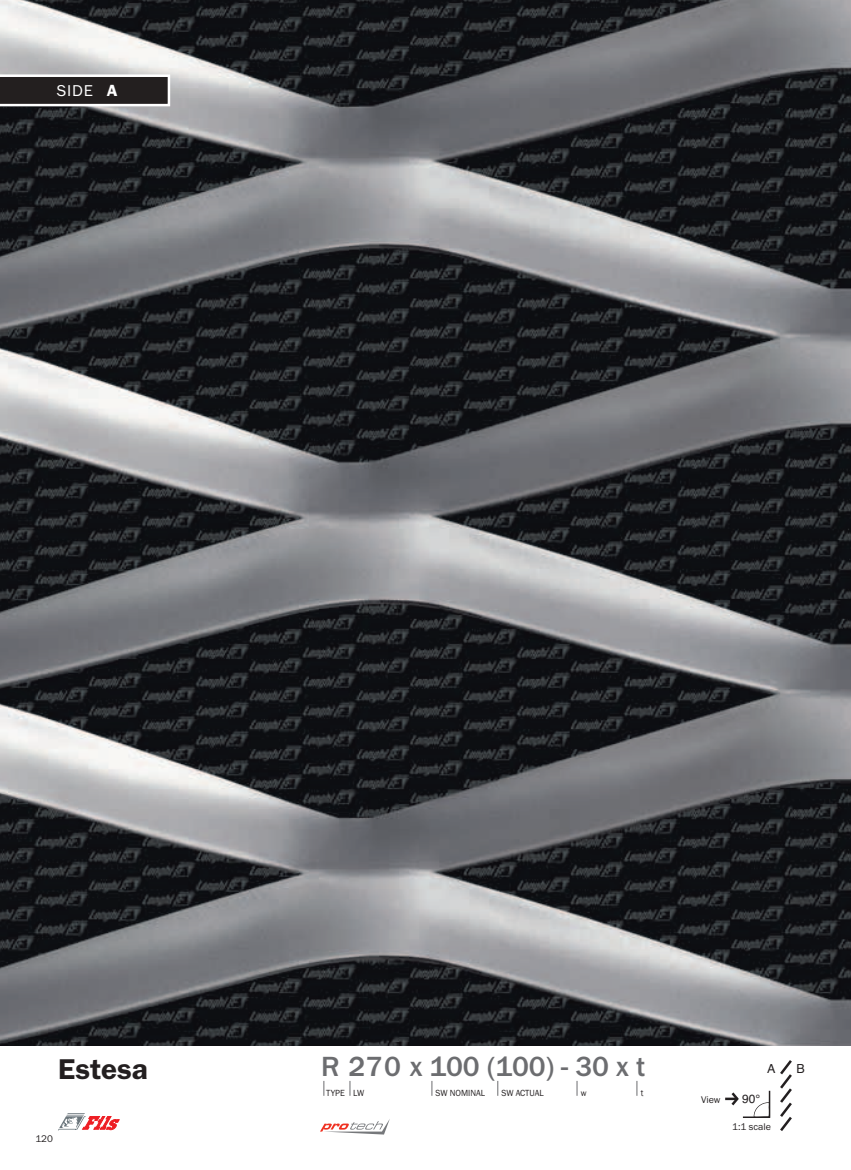
<style>
.page{position:relative;width:851px;height:1170px;background:#fff}
.page>*{position:absolute;margin:0;border:0;box-sizing:border-box;transform-origin:0 0}
.t1{font:500 28.75px "Franklin Gothic";color:#6c6d70}
.t2{font:600 28.75px "Franklin Gothic";letter-spacing:-.005em;color:#231f20}
.t3{font:16.25px "Franklin Gothic";color:#fff}
.t4{font:12.5px "Helvetica";color:#231f20}
.t5{font:12px "Helvetica";color:#231f20}
.t6{font:10px "Franklin Gothic";color:#231f20}
.t7{font:9.25px "Franklin Gothic";color:#231f20;scale:.95 1}
.s1{font-weight:600}
</style>
<div class="page">
<img style="left:0;top:0;width:850px;height:1045px">
<svg style="left:58px;top:1113px;width:62px;height:17px"></svg>
<svg style="left:320px;top:1119px;width:70px;height:15px"></svg>
<svg style="left:636px;top:1081px;width:1px;height:14px"></svg>
<svg style="left:576px;top:1081px;width:1px;height:14px"></svg>
<svg style="left:497px;top:1081px;width:1px;height:14px"></svg>
<svg style="left:431px;top:1081px;width:1px;height:14px"></svg>
<svg style="left:349px;top:1081px;width:1px;height:14px"></svg>
<svg style="left:323px;top:1081px;width:1px;height:14px"></svg>
<svg style="left:0;top:74px;width:170px;height:32px"></svg>
<svg style="left:780px;top:1060px;width:12px;height:71px"></svg>
<hr style="left:768px;top:1090px;width:2px;height:27px;background:#231f20">
<svg style="left:725px;top:1090px;width:44px;height:27px"></svg>
<h2 class="t3" style="left:57px;top:84px;width:62px">SIDE <span class="s1">A</span></h2>
<h1 class="t2" style="left:58px;top:1059px;width:91px">Estesa</h1>
<p class="t6" style="left:35px;top:1134px;width:19px">120</p>
<h1 class="t1" style="left:321px;top:1056px;width:325px">R 270 x 100 (100) - 30 x t</h1>
<p class="t7" style="left:326px;top:1089px;width:42px">TYPE LW</p>
<p class="t7" style="left:435px;top:1089px;width:54px">SW NOMINAL</p>
<p class="t7" style="left:501px;top:1089px;width:46px">SW ACTUAL</p>
<p class="t7" style="left:580px;top:1089px;width:8px">w</p>
<p class="t7" style="left:640px;top:1089px;width:4px">t</p>
<h3 class="t4" style="left:767px;top:1064px;width:10px">A</h3>
<h3 class="t4" style="left:796px;top:1064px;width:10px">B</h3>
<p class="t6" style="left:701px;top:1095px;width:21px">View</p>
<p class="t5" style="left:742px;top:1094px;width:20px">90°</p>
<p class="t6" style="left:732px;top:1123px;width:40px">1:1 scale</p>
</div>
